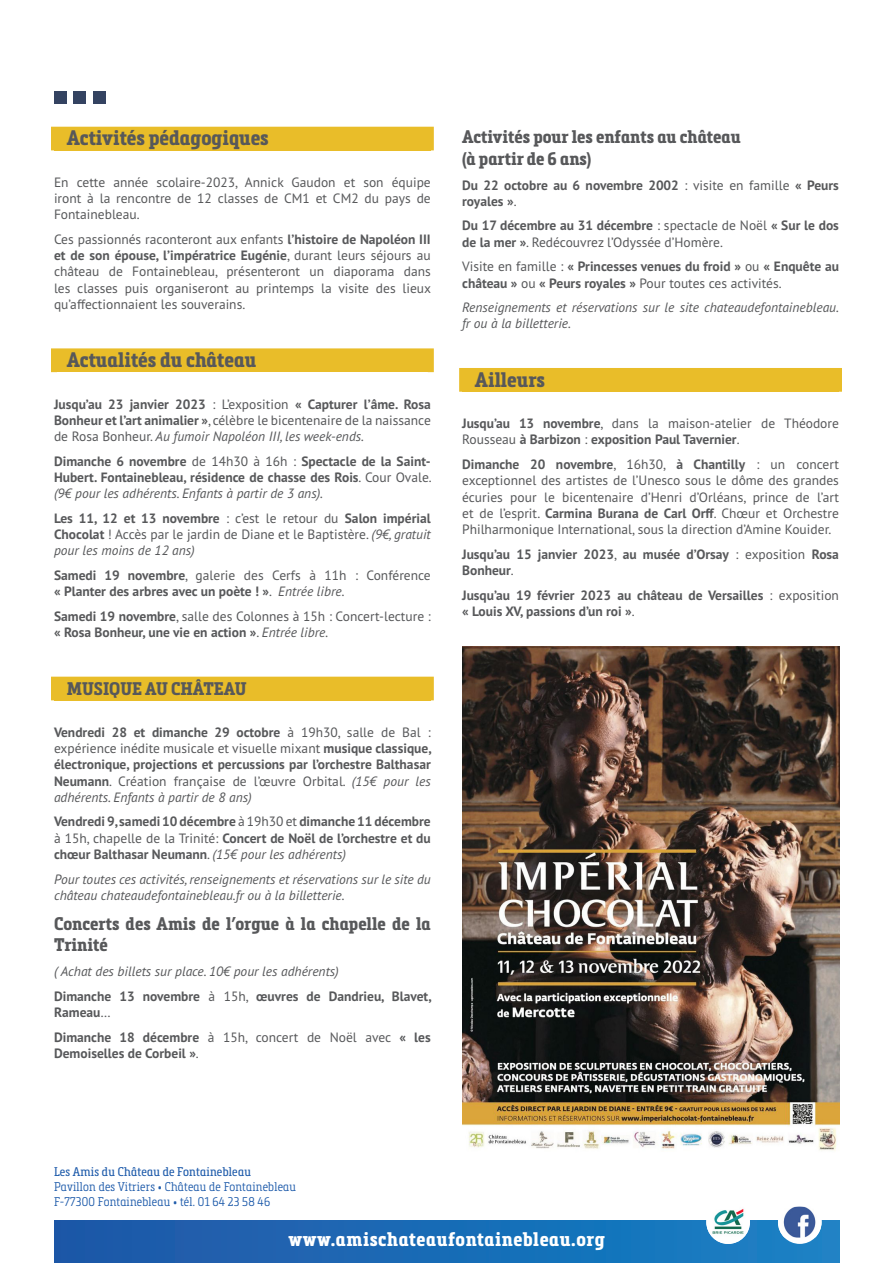
<style>
.page{position:relative;width:893px;height:1263px;background:#fff}
.page>*{position:absolute;margin:0;border:0;box-sizing:border-box;transform-origin:0 0}
.Sous-Titres{font:700 20.7px "Metronic Slab Narrow";color:#57585a}
.t1{font:700 19.35px "Metronic Slab Narrow";letter-spacing:.03em;color:#fff}
.txt_dates{font:700 18px/21.6px "Metronic Slab Narrow";color:#57585a}
.Sous-Titres-2{font:700 18px "Metronic Slab Narrow";color:#57585a}
.txt_dates-2{font:700 13.5px/16.2px "PT Sans Pro";color:#57585a}
.txt_dates-3{font:13.5px/16.2px "PT Sans Pro";color:#57585a;text-align:justify}
.txt_dates-4{font:italic 13.5px/16.2px "PT Sans Pro";color:#57585a}
.t2{font:300 12.45px/14.9px "Metronic Slab Narrow";letter-spacing:.02em;color:#1e5baa}
.s1{font-weight:700}
.s2{font-weight:400}
.s3{font-weight:400;font-style:italic}
.s4{font-style:italic}
</style>
<div class="page">
<div style="left:54px;top:1220px;width:785px;height:43px;background:linear-gradient(to right,#1e56a7,#1782c5)"></div>
<div style="left:54px;top:130px;width:377px;height:20px;background:#e9bd29"></div>
<div style="left:51px;top:127px;width:383px;height:26px;border:6px solid #e9bd29"></div>
<div style="left:54px;top:351px;width:377px;height:21px;background:#e9bd29"></div>
<div style="left:51px;top:348px;width:383px;height:27px;border:6px solid #e9bd29"></div>
<div style="left:54px;top:680px;width:377px;height:20px;background:#e9bd29"></div>
<div style="left:51px;top:677px;width:383px;height:26px;border:6px solid #e9bd29"></div>
<div style="left:462px;top:371px;width:377px;height:21px;background:#e9bd29"></div>
<div style="left:459px;top:368px;width:383px;height:27px;border:6px solid #e9bd29"></div>
<div style="left:778px;top:1200px;width:44px;height:44px;background:#fff;border-radius:50%"></div>
<img style="left:778px;top:1206px;width:44px;height:31px">
<img style="left:706px;top:1200px;width:44px;height:44px;border-radius:22px">
<div style="left:54px;top:91px;width:12px;height:13px;background:#344361"></div>
<div style="left:74px;top:91px;width:12px;height:13px;background:#344361"></div>
<div style="left:94px;top:91px;width:12px;height:13px;background:#344361"></div>
<img style="left:462px;top:646px;width:377px;height:505px">
<p class="Sous-Titres" style="left:67px;top:126px;width:204px">Activités pédagogiques</p>
<p class="txt_dates-3" style="left:54px;top:174px;width:378px">En cette année scolaire-2023, Annick Gaudon et son équipe iront à la rencontre de 12 classes de CM1 et CM2 du pays de Fontainebleau.</p>
<p class="txt_dates-3" style="left:54px;top:231px;width:379px">Ces passionnés raconteront aux enfants <span class="s1">l’histoire de Napoléon III et de son épouse, l’impératrice Eugénie</span>, durant leurs séjours au château de Fontainebleau, présenteront un diaporama dans les classes puis organiseront au printemps la visite des lieux qu’affectionnaient les souverains.</p>
<p class="Sous-Titres" style="left:67px;top:347px;width:191px">Actualités du château</p>
<p class="txt_dates-2" style="left:54px;top:396px;width:378px;text-align:justify">Jusqu’au 23 janvier 2023 <span class="s2">: L’exposition</span> « Capturer l’âme. Rosa Bonheur et l’art animalier »<span class="s2">, célèbre le bicentenaire de la naissance de Rosa Bonheur.</span> <span class="s3">Au fumoir Napoléon III, les week-ends.</span></p>
<p class="txt_dates-2" style="left:54px;top:453px;width:379px;text-align:justify">Dimanche 6 novembre <span class="s2">de 14h30 à 16h :</span> Spectacle de la Saint-Hubert. Fontainebleau, résidence de chasse des Rois<span class="s2">. Cour Ovale. </span><span class="s3">(9€ pour les adhérents. Enfants à partir de 3 ans).</span></p>
<p class="txt_dates-3" style="left:54px;top:510px;width:378px"><span class="s1">Les 11, 12 et 13 novembre</span> : c’est le retour du <span class="s1">Salon impérial Chocolat</span> ! Accès par le jardin de Diane et le Baptistère. <span class="s4">(9€, gratuit pour les moins de 12 ans)</span></p>
<p class="txt_dates-2" style="left:54px;top:567px;width:378px">Samedi 19 novembre<span class="s2">, galerie des Cerfs à 11h : Conférence </span>« Planter des arbres avec un poète ! »<span class="s2">.</span> <span class="s3">Entrée libre.</span></p>
<p class="txt_dates-2" style="left:54px;top:608px;width:378px">Samedi 19 novembre<span class="s2">, salle des Colonnes à 15h : Concert-lecture : </span>« Rosa Bonheur, une vie en action »<span class="s2">.</span> <span class="s3">Entrée libre.</span></p>
<p class="Sous-Titres-2" style="left:67px;top:678px;width:181px">MUSIQUE AU CHÂTEAU</p>
<p class="txt_dates-2" style="left:54px;top:724px;width:379px;text-align:justify">Vendredi 28 et dimanche 29 octobre <span class="s2">à 19h30, salle de Bal : expérience inédite musicale et visuelle mixant</span> musique classique, électronique, projections et percussions par l’orchestre Balthasar Neumann<span class="s2">. Création française de l’œuvre Orbital.</span> <span class="s3">(15€ pour les adhérents. Enfants à partir de 8 ans)</span></p>
<p class="txt_dates-2" style="left:54px;top:813px;width:378px;text-align:justify">Vendredi 9, samedi 10 décembre <span class="s2">à 19h30 et</span> dimanche 11 décembre <span class="s2">à 15h, chapelle de la Trinité:</span> Concert de Noël de l’orchestre et du chœur Balthasar Neumann<span class="s2">.</span> <span class="s3">(15€ pour les adhérents)</span></p>
<p class="txt_dates-4" style="left:54px;top:870px;width:378px">Pour toutes ces activités, renseignements et réservations sur le site du château chateaudefontainebleau.fr ou à la billetterie.</p>
<p class="txt_dates" style="left:54px;top:913px;width:378px">Concerts des Amis de l’orgue à la chapelle de la<br>Trinité</p>
<p class="txt_dates-4" style="left:54px;top:963px;width:286px">( Achat des billets sur place. 10€ pour les adhérents)</p>
<p class="txt_dates-2" style="left:54px;top:988px;width:379px">Dimanche 13 novembre <span class="s2">à 15h,</span> œuvres de Dandrieu, Blavet,<br>Rameau<span class="s2">…</span></p>
<p class="txt_dates-2" style="left:54px;top:1029px;width:378px">Dimanche 18 décembre <span class="s2">à 15h, concert de Noël avec</span> « les<br>Demoiselles de Corbeil »<span class="s2">.</span></p>
<p class="txt_dates" style="left:462px;top:126px;width:280px">Activités pour les enfants au château (à partir de 6 ans)</p>
<p class="txt_dates-2" style="left:462px;top:176px;width:378px">Du 22 octobre au 6 novembre 2002 <span class="s2">: visite en famille</span> « Peurs royales »<span class="s2">.</span></p>
<p class="txt_dates-3" style="left:462px;top:217px;width:378px"><span class="s1">Du 17 décembre au 31 décembre</span> : spectacle de Noël <span class="s1">« Sur le dos de la mer »</span>. Redécouvrez l’Odyssée d’Homère.</p>
<p class="txt_dates-2" style="left:462px;top:258px;width:378px"><span class="s2">Visite en famille :</span> « Princesses venues du froid » <span class="s2">ou</span> « Enquête au château » <span class="s2">ou</span> « Peurs royales » <span class="s2">Pour toutes ces activités.</span></p>
<p class="txt_dates-4" style="left:462px;top:299px;width:378px">Renseignements et réservations sur le site chateaudefontainebleau. fr ou à la billetterie.</p>
<p class="Sous-Titres" style="left:475px;top:367px;width:72px">Ailleurs</p>
<p class="txt_dates-2" style="left:462px;top:415px;width:378px">Jusqu’au 13 novembre<span class="s2">, dans la maison-atelier de Théodore<br>Rousseau</span> à Barbizon <span class="s2">:</span> exposition Paul Tavernier<span class="s2">.</span></p>
<p class="txt_dates-3" style="left:462px;top:456px;width:378px"><span class="s1">Dimanche 20 novembre</span>, 16h30, <span class="s1">à Chantilly</span> : un concert exceptionnel des artistes de l’Unesco sous le dôme des grandes écuries pour le bicentenaire d’Henri d’Orléans, prince de l’art et de l’esprit. <span class="s1">Carmina Burana de Carl Orff</span>. Chœur et Orchestre Philharmonique International, sous la direction d’Amine Kouider.</p>
<p class="txt_dates-2" style="left:462px;top:546px;width:378px">Jusqu’au 15 janvier 2023<span class="s2">,</span> au musée d’Orsay <span class="s2">: exposition</span> Rosa<br>Bonheur<span class="s2">.</span></p>
<p class="txt_dates-2" style="left:462px;top:586px;width:378px">Jusqu’au 19 février 2023 au château de Versailles <span class="s2">: exposition </span>« Louis XV, passions d’un roi »<span class="s2">.</span></p>
<p class="t2" style="left:54px;top:1164px;width:244px"><span class="s2">Les Amis du Château de Fontainebleau<br></span>Pavillon des Vitriers • Château de Fontainebleau<br>F-77300 Fontainebleau • tél. 01 64 23 58 46</p>
<p class="t1" style="left:288px;top:1227px;width:318px">www.amischateaufontainebleau.org</p>
</div>
